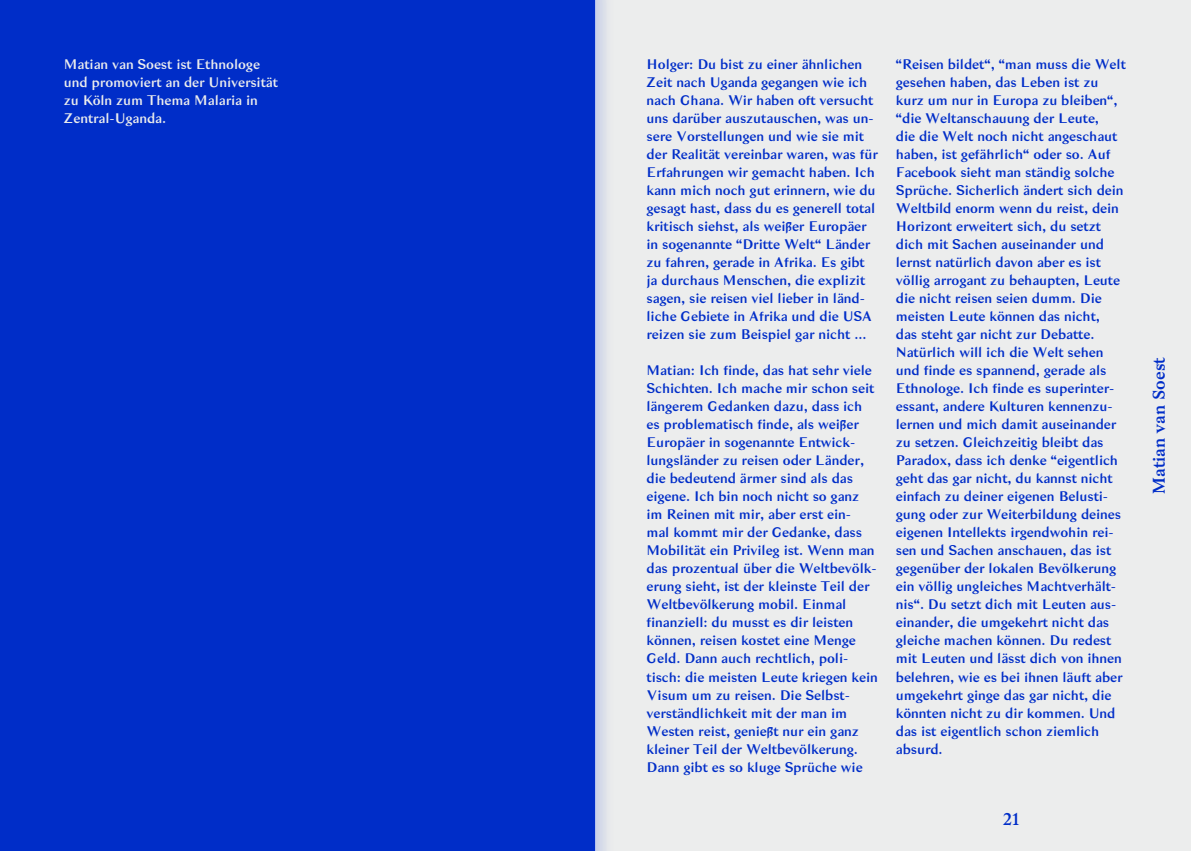
<style>
.page{position:relative;width:1191px;height:851px;background:#fff}
.page>*{position:absolute;margin:0;border:0;box-sizing:border-box;transform-origin:0 0}
.Interviewpartner_Ran{font:16.5px "Bagnard";color:#002dc8}
.Fließtext{font:13.5px/18px "Bagnard Sans";letter-spacing:-.005em;color:#002dc8}
.Einleitungen{font:13.5px/18px "Bagnard Sans";letter-spacing:-.005em;color:#eceded}
.s1{font-family:"ISOKE"}
</style>
<div class="page">
<div style="left:595px;top:0;width:596px;height:850px;background:#eceded"></div>
<div style="left:0;top:0;width:595px;height:850px;background:#002dc8"></div>
<div style="left:577px;top:0;width:37px;height:850px;background:#002dc8;opacity:.75"></div>
<div style="left:583px;top:0;width:25px;height:850px;background:#002dc8;opacity:.75"></div>
<hr style="left:595px;top:0;width:1px;height:850px;background:#b3c0ee">
<p class="Einleitungen" style="left:64px;top:55px;width:216px">Matian van Soest ist Ethnologe und promoviert an der Universität zu Köln zum Thema Malaria in<br>Zentral-Uganda.</p>
<p class="Fließtext" style="left:646px;top:55px;width:233px">Holger: Du bist zu einer ähnlichen Zeit nach Uganda gegangen wie ich nach Ghana. Wir haben oft versucht uns darüber auszutauschen, was un&shy;sere Vorstellungen und wie sie mit der Realität vereinbar waren, was für Erfahrungen wir gemacht haben. Ich kann mich noch gut erinnern, wie du gesagt hast, dass du es generell total kritisch siehst, als wei<span class="s1">ß</span>er Europäer in sogenannte “Dritte Welt“ Länder zu fahren, gerade in Afrika. Es gibt ja durchaus Menschen, die explizit sagen, sie reisen viel lieber in länd&shy;liche Gebiete in Afrika und die USA reizen sie zum Beispiel gar nicht ...</p>
<p class="Fließtext" style="left:646px;top:361px;width:233px">Matian: Ich finde, das hat sehr viele Schichten. Ich mache mir schon seit längerem Gedanken dazu, dass ich es problematisch finde, als wei<span class="s1">ß</span>er Europäer in sogenannte Entwick&shy;lungsländer zu reisen oder Länder, die bedeutend ärmer sind als das eigene. Ich bin noch nicht so ganz im Reinen mit mir, aber erst ein-<br>mal kommt mir der Gedanke, dass Mobilität ein Privileg ist. Wenn man das prozentual über die Weltbevölk&shy;erung sieht, ist der kleinste Teil der Weltbevölkerung mobil. Einmal finanziell: du musst es dir leisten können, reisen kostet eine Menge Geld. Dann auch rechtlich, poli&shy;tisch: die meisten Leute kriegen kein Visum um zu reisen. Die Selbst&shy;verständlichkeit mit der man im Westen reist, genie<span class="s1">ß</span>t nur ein ganz kleiner Teil der Weltbevölkerung.<br>Dann gibt es so kluge Sprüche wie</p>
<p class="Fließtext" style="left:896px;top:55px;width:231px">“Reisen bildet“, “man muss die Welt gesehen haben, das Leben ist zu kurz um nur in Europa zu bleiben“, “die Weltanschauung der Leute,<br>die die Welt noch nicht angeschaut haben, ist gefährlich“ oder so. Auf Facebook sieht man ständig solche Sprüche. Sicherlich ändert sich dein Weltbild enorm wenn du reist, dein Horizont erweitert sich, du setzt dich mit Sachen auseinander und lernst natürlich davon aber es ist völlig arrogant zu behaupten, Leute die nicht reisen seien dumm. Die meisten Leute können das nicht,<br>das steht gar nicht zur Debatte.<br>Natürlich will ich die Welt sehen und finde es spannend, gerade als Ethnologe. Ich finde es superinter&shy;essant, andere Kulturen kennenzu&shy;lernen und mich damit auseinander zu setzen. Gleichzeitig bleibt das Paradox, dass ich denke “eigentlich geht das gar nicht, du kannst nicht einfach zu deiner eigenen Belusti&shy;gung oder zur Weiterbildung deines eigenen Intellekts irgendwohin rei&shy;sen und Sachen anschauen, das ist gegenüber der lokalen Bevölkerung ein völlig ungleiches Machtverhält&shy;nis“. Du setzt dich mit Leuten aus&shy;einander, die umgekehrt nicht das gleiche machen können. Du redest mit Leuten und lässt dich von ihnen belehren, wie es bei ihnen läuft aber umgekehrt ginge das gar nicht, die könnten nicht zu dir kommen. Und das ist eigentlich schon ziemlich absurd.</p>
<p class="Interviewpartner_Ran" style="left:1003px;top:808px;width:18px">21</p>
<p class="Interviewpartner_Ran" style="left:1148px;top:493px;width:138px;rotate:-90deg">Matian van Soest</p>
</div>
